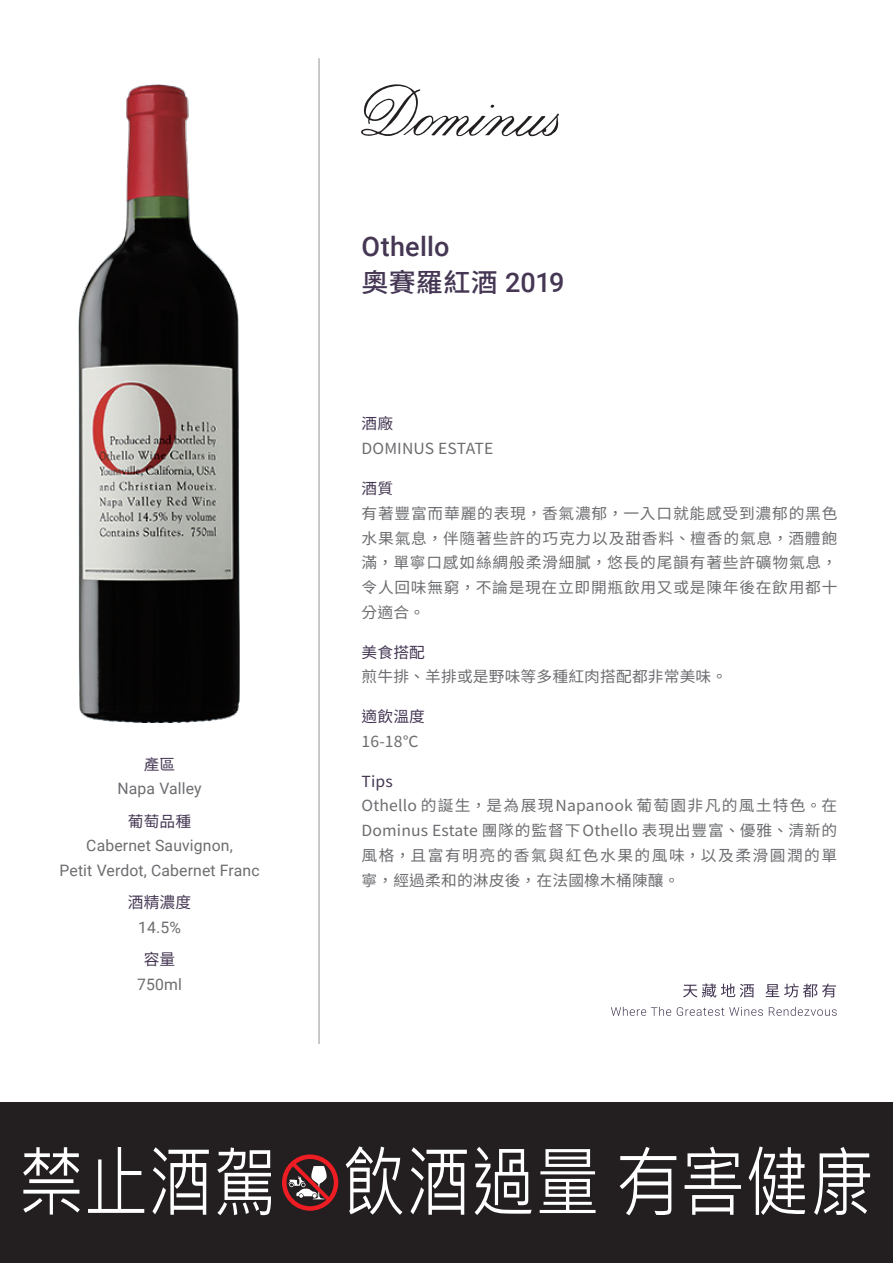
<style>
.page{position:relative;width:893px;height:1263px;background:#fff}
.page>*{position:absolute;margin:0;border:0;box-sizing:border-box;transform-origin:0 0}
.t1{font:77.4px "Microsoft Jheng Hei";color:#fff;scale:.83 1}
.t2{font:500 27px "Roboto";letter-spacing:.01em;color:#453754}
.t3{font:500 26.25px "Source Han Sans TC";letter-spacing:.015em;color:#453754}
.t4{font:15.75px/24.8px "Roboto";letter-spacing:.01em;color:#6c6d70;text-align:center}
.t5{font:15.75px "Noto Sans CJ Ktc";letter-spacing:.01em;color:#453754}
.t6{font:15.3px/24.8px "Noto Sans CJ Ktc";letter-spacing:.045em;color:#6c6d70;text-align:justify}
.t7{font:15.3px "Noto Sans CJ Ktc";letter-spacing:.01em;color:#6c6d70}
.t8{font:15.3px "Noto Sans CJ Ktc";letter-spacing:.01em;color:#453754}
.s1{font-family:"Roboto";font-size:27px}
</style>
<div class="page">
<hr style="left:319px;top:58px;width:1px;height:986px;background:#939598">
<div style="left:0;top:1102px;width:893px;height:161px;background:#231f20"></div>
<svg style="left:282px;top:1154px;width:56px;height:57px"></svg>
<svg style="left:611px;top:1007px;width:60px;height:9px"></svg>
<svg style="left:677px;top:1007px;width:86px;height:9px"></svg>
<svg style="left:769px;top:1007px;width:68px;height:9px"></svg>
<svg style="left:683px;top:983px;width:71px;height:14px"></svg>
<svg style="left:765px;top:983px;width:71px;height:14px"></svg>
<img style="left:78px;top:84px;width:162px;height:638px">
<svg style="left:361px;top:84px;width:198px;height:53px"></svg>
<p class="t8" style="left:144px;top:755px;width:33px">產區</p>
<p class="t4" style="left:117px;top:776px;width:86px">Napa Valley</p>
<p class="t8" style="left:128px;top:812px;width:65px">葡萄品種</p>
<p class="t4" style="left:60px;top:833px;width:202px">Cabernet Sauvignon,<br>Petit Verdot, Cabernet Franc</p>
<p class="t5" style="left:128px;top:894px;width:65px">酒精濃度</p>
<p class="t4" style="left:138px;top:915px;width:44px">14.5%</p>
<p class="t5" style="left:144px;top:951px;width:33px">容量</p>
<p class="t4" style="left:137px;top:972px;width:46px">750ml</p>
<h2 class="t2" style="left:362px;top:227px;width:89px">Othello</h2>
<h3 class="t3" style="left:362px;top:268px;width:205px">奧賽羅紅酒 <span class="s1">2019</span></h3>
<p class="t8" style="left:362px;top:415px;width:33px">酒廠</p>
<p class="t7" style="left:362px;top:440px;width:133px">DOMINUS ESTATE</p>
<p class="t8" style="left:362px;top:480px;width:33px">酒質</p>
<p class="t6" style="left:362px;top:501px;width:477px">有著豐富而華麗的表現，香氣濃郁，一入口就能感受到濃郁的黑色水果氣息，伴隨著些許的巧克力以及甜香料、檀香的氣息，酒體飽滿，單寧口感如絲綢般柔滑細膩，悠長的尾韻有著些許礦物氣息，令人回味無窮，不論是現在立即開瓶飲用又或是陳年後在飲用都十分適合。</p>
<p class="t8" style="left:362px;top:643px;width:65px">美食搭配</p>
<p class="t7" style="left:362px;top:668px;width:367px">煎牛排、羊排或是野味等多種紅肉搭配都非常美味。</p>
<p class="t8" style="left:362px;top:708px;width:65px">適飲溫度</p>
<p class="t6" style="left:362px;top:729px;width:58px">16-18℃</p>
<p class="t8" style="left:362px;top:772px;width:33px">Tips</p>
<p class="t6" style="left:362px;top:794px;width:477px">Othello 的誕生，是為展現 Napanook 葡萄園非凡的風土特色。在Dominus Estate 團隊的監督下 Othello 表現出豐富、優雅、清新的風格，且富有明亮的香氣與紅色水果的風味，以及柔滑圓潤的單寧，經過柔和的淋皮後，在法國橡木桶陳釀。</p>
<h1 class="t1" style="left:19px;top:1134px;width:1031px">禁止酒駕 飲酒過量 有害健康</h1>
</div>
